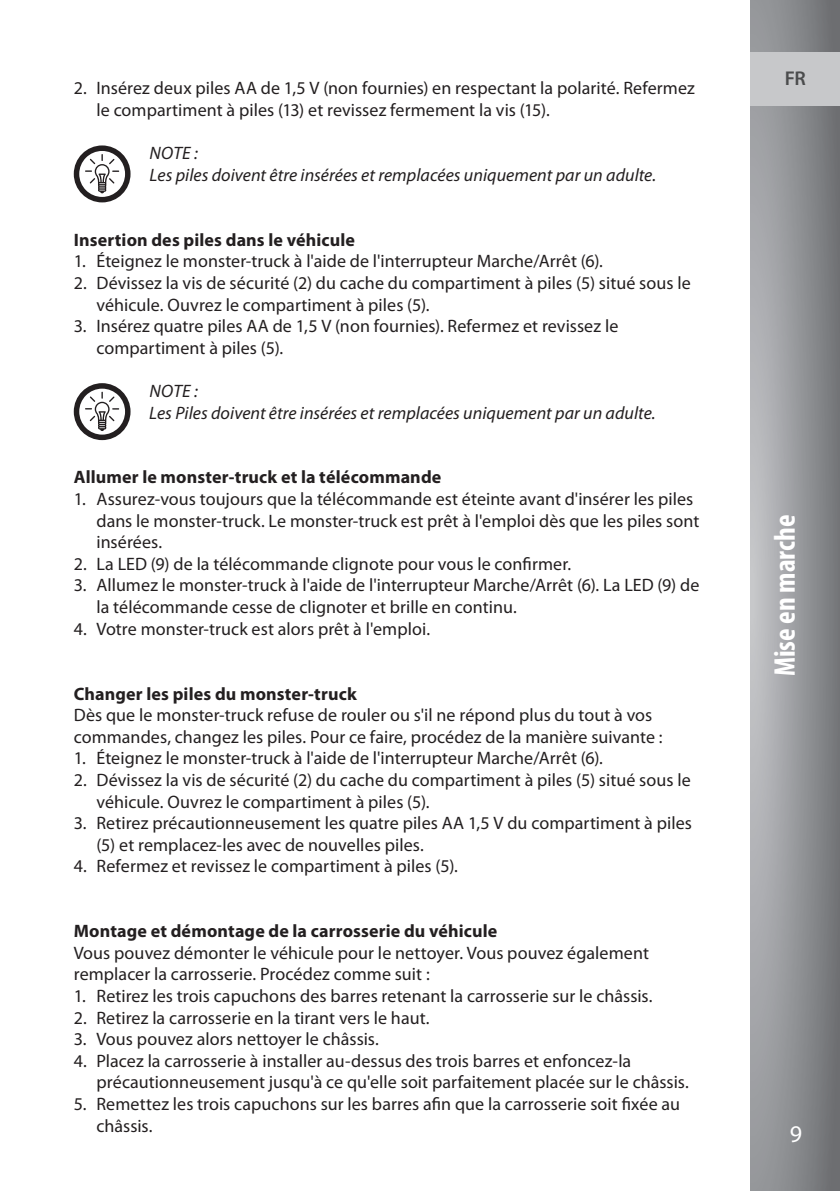
<style>
.page{position:relative;width:840px;height:1191px;background:#fff}
.page>*{position:absolute;margin:0;border:0;box-sizing:border-box;transform-origin:0 0}
.t1{font:700 condensed 30px "Myriad Pro";color:#fff}
.t2{font:24px "Myriad Pro";color:#fff}
.t3{font:600 20px "Myriad Pro";color:#4b4c4d}
.t4{font:18px/21.6px "Myriad Pro";letter-spacing:.005em;color:#231f20}
.t5{font:700 18px "Myriad Pro";letter-spacing:.01em;color:#231f20}
.t6{font:italic 18px/21.6px "Myriad Pro";letter-spacing:.005em;color:#231f20}
</style>
<div class="page">
<svg style="left:750px;top:0;width:89px;height:1191px;background:#949598"></svg>
<div style="left:750px;top:52px;width:89px;height:54px;background:#c7c8ca"></div>
<svg style="left:74px;top:145px;width:56px;height:57px"></svg>
<svg style="left:74px;top:383px;width:56px;height:57px"></svg>
<p class="t4" style="left:96px;top:77px;width:599px;text-indent:-23px">2. Insérez deux piles AA de 1,5 V (non fournies) en respectant la polarité. Refermez le compartiment à piles (13) et revissez fermement la vis (15).</p>
<p class="t6" style="left:149px;top:142px;width:508px">NOTE :<br>Les piles doivent être insérées et remplacées uniquement par un adulte.</p>
<p class="t5" style="left:74px;top:228px;width:283px">Insertion des piles dans le véhicule</p>
<p class="t4" style="left:74px;top:250px;width:530px">1. Éteignez le monster-truck à l'aide de l'interrupteur Marche/Arrêt (6).</p>
<p class="t4" style="left:96px;top:272px;width:595px;text-indent:-23px">2. Dévissez la vis de sécurité (2) du cache du compartiment à piles (5) situé sous le véhicule. Ouvrez le compartiment à piles (5).</p>
<p class="t4" style="left:96px;top:315px;width:523px;text-indent:-23px">3. Insérez quatre piles AA de 1,5 V (non fournies). Refermez et revissez le compartiment à piles (5).</p>
<p class="t6" style="left:149px;top:380px;width:507px">NOTE :<br>Les Piles doivent être insérées et remplacées uniquement par un adulte.</p>
<p class="t5" style="left:74px;top:465px;width:369px">Allumer le monster-truck et la télécommande</p>
<p class="t4" style="left:96px;top:488px;width:604px;text-indent:-23px">1. Assurez-vous toujours que la télécommande est éteinte avant d'insérer les piles dans le monster-truck. Le monster-truck est prêt à l'emploi dès que les piles sont insérées.</p>
<p class="t4" style="left:74px;top:553px;width:498px">2. La LED (9) de la télécommande clignote pour vous le confirmer.</p>
<p class="t4" style="left:96px;top:574px;width:604px;text-indent:-23px">3. Allumez le monster-truck à l'aide de l'interrupteur Marche/Arrêt (6). La LED (9) de la télécommande cesse de clignoter et brille en continu.</p>
<p class="t4" style="left:74px;top:617px;width:357px">4. Votre monster-truck est alors prêt à l'emploi.</p>
<p class="t5" style="left:74px;top:681px;width:284px">Changer les piles du monster-truck</p>
<p class="t4" style="left:74px;top:704px;width:590px">Dès que le monster-truck refuse de rouler ou s'il ne répond plus du tout à vos commandes, changez les piles. Pour ce faire, procédez de la manière suivante :</p>
<p class="t4" style="left:74px;top:747px;width:530px">1. Éteignez le monster-truck à l'aide de l'interrupteur Marche/Arrêt (6).</p>
<p class="t4" style="left:96px;top:769px;width:595px;text-indent:-23px">2. Dévissez la vis de sécurité (2) du cache du compartiment à piles (5) situé sous le véhicule. Ouvrez le compartiment à piles (5).</p>
<p class="t4" style="left:96px;top:812px;width:596px;text-indent:-23px">3. Retirez précautionneusement les quatre piles AA 1,5 V du compartiment à piles (5) et remplacez-les avec de nouvelles piles.</p>
<p class="t4" style="left:74px;top:855px;width:385px">4. Refermez et revissez le compartiment à piles (5).</p>
<p class="t5" style="left:74px;top:919px;width:425px">Montage et démontage de la carrosserie du véhicule</p>
<p class="t4" style="left:74px;top:941px;width:576px">Vous pouvez démonter le véhicule pour le nettoyer. Vous pouvez également remplacer la carrosserie. Procédez comme suit :</p>
<p class="t4" style="left:74px;top:985px;width:580px">1. Retirez les trois capuchons des barres retenant la carrosserie sur le châssis.</p>
<p class="t4" style="left:74px;top:1006px;width:357px">2. Retirez la carrosserie en la tirant vers le haut.</p>
<p class="t4" style="left:74px;top:1028px;width:306px">3. Vous pouvez alors nettoyer le châssis.</p>
<p class="t4" style="left:96px;top:1049px;width:593px;text-indent:-23px">4. Placez la carrosserie à installer au-dessus des trois barres et enfoncez-la précautionneusement jusqu'à ce qu'elle soit parfaitement placée sur le châssis.</p>
<p class="t4" style="left:96px;top:1093px;width:585px;text-indent:-23px">5. Remettez les trois capuchons sur les barres afin que la carrosserie soit fixée au châssis.</p>
<p class="t3" style="left:784px;top:66px;width:23px">FR</p>
<h1 class="t1" style="left:765px;top:676px;width:163px;rotate:-90deg">Mise en marche</h1>
<h2 class="t2" style="left:789px;top:1119px;width:14px">9</h2>
</div>
